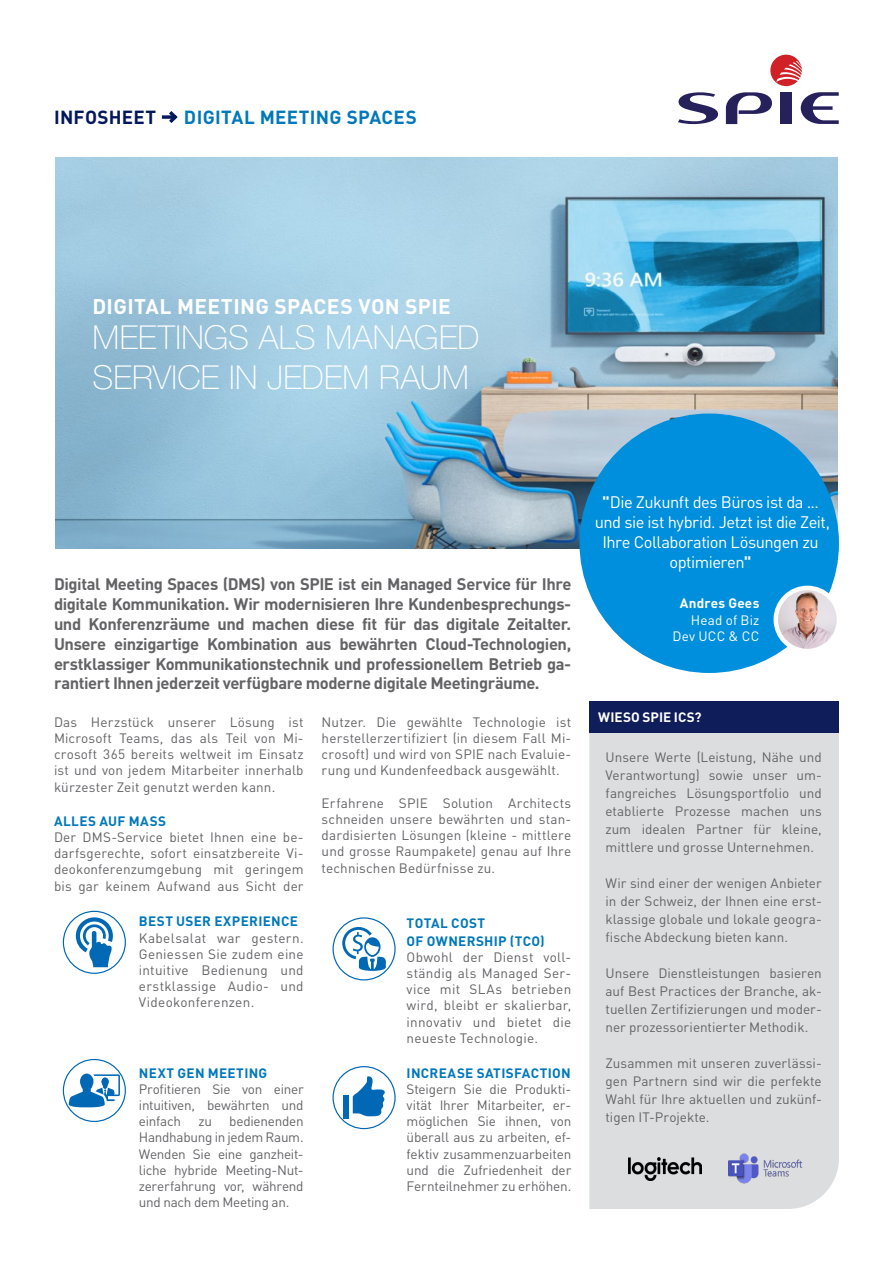
<style>
.page{position:relative;width:893px;height:1263px;background:#fff}
.page>*{position:absolute;margin:0;border:0;box-sizing:border-box;transform-origin:0 0}
.t1{font:100 33px/39.6px "Helvetica Neue LT Std";letter-spacing:.005em;color:#fff}
.t2{font:700 21px "DINOT";letter-spacing:.015em;color:#fff}
.t3{font:700 18.75px "DINOT";letter-spacing:.015em;color:#0078bb}
.t4{font:700 18.75px "DINOT";letter-spacing:.015em;color:#04175c}
.t5{font:700 16.5px/19.8px "DINOT";letter-spacing:-.025em;color:#636366;text-align:justify}
.t6{font:16.5px/19.8px "DINOT";letter-spacing:-.03em;color:#fff;text-align:center}
.t7{font:13.5px/16.2px "DINOT";letter-spacing:.005em;color:#636366;text-align:justify}
.t8{font:700 13.5px/18px "DINOT";letter-spacing:.025em;color:#0078bb}
.t9{font:700 13.5px "DINOT";letter-spacing:.015em;color:#fff}
.t10{font:13.5px/16.2px "DINOT";letter-spacing:.015em;color:#fff;text-align:right}
.s1{font-weight:700}
</style>
<div class="page">
<div style="left:63px;top:911px;width:63px;height:63px;border:1px solid #0168b5;border-radius:50%"></div>
<div style="left:332px;top:1066px;width:64px;height:63px;border:1px solid #0168b5;border-radius:50%"></div>
<div style="left:332px;top:917px;width:64px;height:63px;border:1px solid #0168b5;border-radius:50%"></div>
<div style="left:63px;top:1059px;width:63px;height:63px;border:1px solid #0168b5;border-radius:50%"></div>
<img style="left:55px;top:158px;width:784px;height:390px">
<div style="left:589px;top:732px;width:250px;height:477px;background:#dcdddf"></div>
<svg style="left:162px;top:115px;width:6px;height:4px"></svg>
<svg style="left:168px;top:111px;width:10px;height:12px"></svg>
<div style="left:589px;top:701px;width:250px;height:31px;background:#0f1e5a"></div>
<svg style="left:726px;top:92px;width:46px;height:32px"></svg>
<div style="left:780px;top:92px;width:12px;height:32px;background:#26215b"></div>
<svg style="left:801px;top:92px;width:38px;height:32px"></svg>
<svg style="left:678px;top:92px;width:40px;height:32px"></svg>
<svg style="left:770px;top:55px;width:32px;height:31px"></svg>
<img style="left:728px;top:1153px;width:76px;height:30px">
<img style="left:629px;top:1158px;width:73px;height:22px">
<div style="left:579px;top:413px;width:260px;height:260px;background:#008fdc;border-radius:50%"></div>
<img style="left:776px;top:589px;width:60px;height:61px">
<div style="left:774px;top:586px;width:67px;height:67px;border:4px solid #fff;border-radius:50%"></div>
<svg style="left:76px;top:917px;width:37px;height:50px"></svg>
<div style="left:343px;top:1095px;width:6px;height:24px;background:#0168b5"></div>
<svg style="left:353px;top:1076px;width:32px;height:40px"></svg>
<svg style="left:69px;top:1073px;width:51px;height:34px"></svg>
<svg style="left:342px;top:927px;width:44px;height:44px"></svg>
<h3 class="t4" style="left:54px;top:105px;width:104px">INFOSHEET</h3>
<h3 class="t3" style="left:184px;top:105px;width:234px">DIGITAL MEETING SPACES</h3>
<h2 class="t2" style="left:92px;top:292px;width:360px">DIGITAL MEETING SPACES VON SPIE</h2>
<h1 class="t1" style="left:93px;top:317px;width:388px">MEETINGS ALS MANAGED<br>SERVICE IN JEDEM RAUM</h1>
<p class="t5" style="left:54px;top:574px;width:519px">Digital Meeting Spaces (DMS) von SPIE ist ein Managed Service für Ihre digitale Kommunikation. Wir modernisieren Ihre Kundenbesprechungs&shy;und Konferenzräume und machen diese fit für das digitale Zeitalter.<br>Unsere einzigartige Kombination aus bewährten Cloud-Technologien, erstklassiger Kommunikationstechnik und professionellem Betrieb ga&shy;rantiert Ihnen jederzeit verfügbare moderne digitale Meetingräume.</p>
<p class="t7" style="left:54px;top:714px;width:251px">Das Herzstück unserer Lösung ist Microsoft Teams, das als Teil von Mi&shy;crosoft 365 bereits weltweit im Einsatz ist und von jedem Mitarbeiter innerhalb kürzester Zeit genutzt werden kann.</p>
<p class="t8" style="left:54px;top:811px;width:114px">ALLES AUF MASS</p>
<p class="t7" style="left:54px;top:829px;width:251px">Der DMS-Service bietet Ihnen eine be&shy;darfsgerechte, sofort einsatzbereite Vi&shy;deokonferenzumgebung mit geringem bis gar keinem Aufwand aus Sicht der</p>
<p class="t8" style="left:139px;top:912px;width:160px">BEST USER EXPERIENCE</p>
<p class="t7" style="left:139px;top:929px;width:166px">Kabelsalat war gestern.<br>Geniessen Sie zudem eine intuitive Bedienung und erstklassige Audio- und Videokonferenzen.</p>
<p class="t8" style="left:139px;top:1063px;width:130px">NEXT GEN MEETING</p>
<p class="t7" style="left:139px;top:1080px;width:166px">Profitieren Sie von einer intuitiven, bewährten und einfach</p>
<p class="t7" style="left:139px;top:1113px;width:166px;text-indent:90px">bedienenden Handhabung in jedem Raum.<br>Wenden Sie eine ganzheit&shy;liche hybride Meeting-Nut&shy;zererfahrung vor, während und nach dem Meeting an.</p>
<p class="t7" style="left:198px;top:1113px;width:15px">zu</p>
<p class="t7" style="left:322px;top:714px;width:251px">Nutzer. Die gewählte Technologie ist herstellerzertifiziert (in diesem Fall Mi&shy;crosoft) und wird von SPIE nach Evaluie&shy;rung und Kundenfeedback ausgewählt.</p>
<p class="t7" style="left:322px;top:795px;width:251px">Erfahrene SPIE Solution Architects schneiden unsere bewährten und stan&shy;dardisierten Lösungen (kleine - mittlere und grosse Raumpakete) genau auf Ihre technischen Bedürfnisse zu.</p>
<p class="t8" style="left:407px;top:913px;width:140px">TOTAL COST<br>OF OWNERSHIP (TCO)</p>
<p class="t7" style="left:407px;top:949px;width:166px">Obwohl der Dienst voll&shy;ständig als Managed Ser&shy;vice mit SLAs betrieben wird, bleibt er skalierbar, innovativ und bietet die neueste Technologie.</p>
<p class="t8" style="left:407px;top:1063px;width:166px">INCREASE SATISFACTION</p>
<p class="t7" style="left:407px;top:1080px;width:166px">Steigern Sie die Produkti&shy;vität Ihrer Mitarbeiter, er&shy;möglichen Sie ihnen, von überall aus zu arbeiten, ef&shy;fektiv zusammenzuarbeiten und die Zufriedenheit der Fernteilnehmer zu erhöhen.</p>
<p class="t6" style="left:595px;top:492px;width:237px"><span class="s1">"</span>Die Zukunft des Büros ist da ... und sie ist hybrid. Jetzt ist die Zeit,<br>Ihre Collaboration Lösungen zu optimieren<span class="s1">"</span></p>
<p class="t9" style="left:680px;top:595px;width:81px">Andres Gees</p>
<p class="t10" style="left:672px;top:611px;width:89px">Head of Biz<br>Dev UCC &amp; CC</p>
<p class="t9" style="left:598px;top:708px;width:105px">WIESO SPIE ICS?</p>
<p class="t7" style="left:605px;top:748px;width:218px;line-height:18px">Unsere Werte (Leistung, Nähe und Verantwortung) sowie unser um&shy;fangreiches Lösungsportfolio und etablierte Prozesse machen uns zum idealen Partner für kleine, mittlere und grosse Unternehmen.</p>
<p class="t7" style="left:605px;top:874px;width:218px;line-height:18px">Wir sind einer der wenigen Anbieter in der Schweiz, der Ihnen eine erst&shy;klassige globale und lokale geogra&shy;fische Abdeckung bieten kann.</p>
<p class="t7" style="left:605px;top:964px;width:218px;line-height:18px">Unsere Dienstleistungen basieren auf Best Practices der Branche, ak&shy;tuellen Zertifizierungen und moder&shy;ner prozessorientierter Methodik.</p>
<p class="t7" style="left:605px;top:1054px;width:218px;line-height:18px">Zusammen mit unseren zuverlässi&shy;gen Partnern sind wir die perfekte Wahl für Ihre aktuellen und zukünf&shy;tigen IT-Projekte.</p>
</div>
